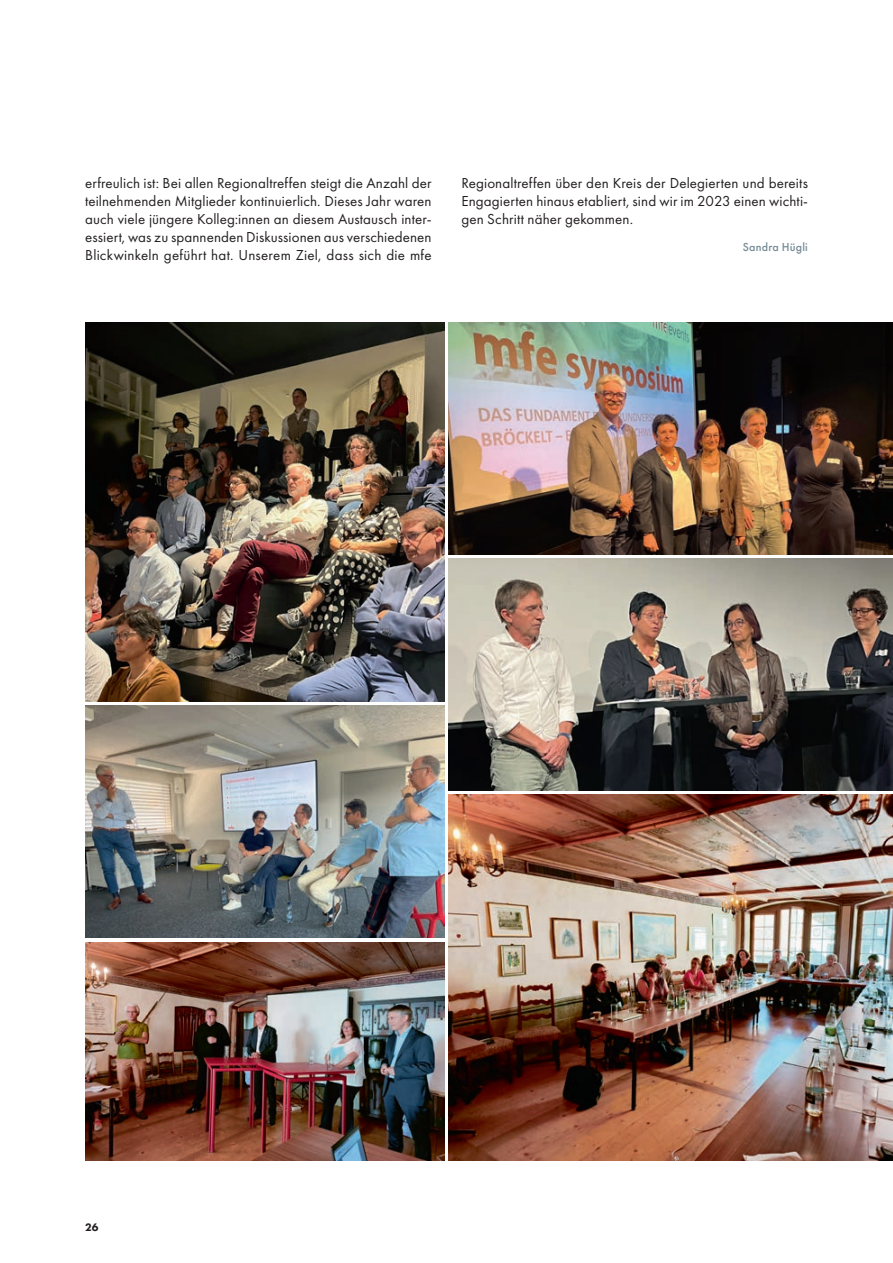
<style>
.page{position:relative;width:893px;height:1263px;background:#fff}
.page>*{position:absolute;margin:0;border:0;box-sizing:border-box;transform-origin:0 0}
.t1{font:15px/18px "Futura PT";letter-spacing:.01em;color:#231f20;text-align:justify}
.t2{font:500 12px "Futura PT";letter-spacing:.02em;color:#738a95}
.t3{font:800 11.25px "Futura PT";color:#231f20}
</style>
<div class="page">
<img style="left:85px;top:322px;width:359px;height:380px">
<img style="left:449px;top:795px;width:444px;height:365px">
<img style="left:449px;top:558px;width:444px;height:232px">
<img style="left:85px;top:942px;width:359px;height:218px">
<img style="left:449px;top:322px;width:444px;height:232px">
<img style="left:85px;top:706px;width:359px;height:232px">
<p class="t1" style="left:85px;top:174px;width:348px">erfreulich ist: Bei allen Regionaltreffen steigt die Anzahl der teilnehmenden Mitglieder kontinuierlich. Dieses Jahr waren auch viele jüngere Kolleg:innen an diesem Austausch inter&shy;essiert, was zu spannenden Diskussionen aus verschiedenen Blickwinkeln geführt hat. Unserem Ziel, dass sich die mfe</p>
<p class="t1" style="left:461px;top:174px;width:348px">Regionaltreffen über den Kreis der Delegierten und bereits Engagierten hinaus etabliert, sind wir im 2023 einen wichti&shy;gen Schritt näher gekommen.</p>
<p class="t2" style="left:743px;top:240px;width:67px">Sandra Hügli</p>
<p class="t3" style="left:85px;top:1220px;width:15px">26</p>
</div>
